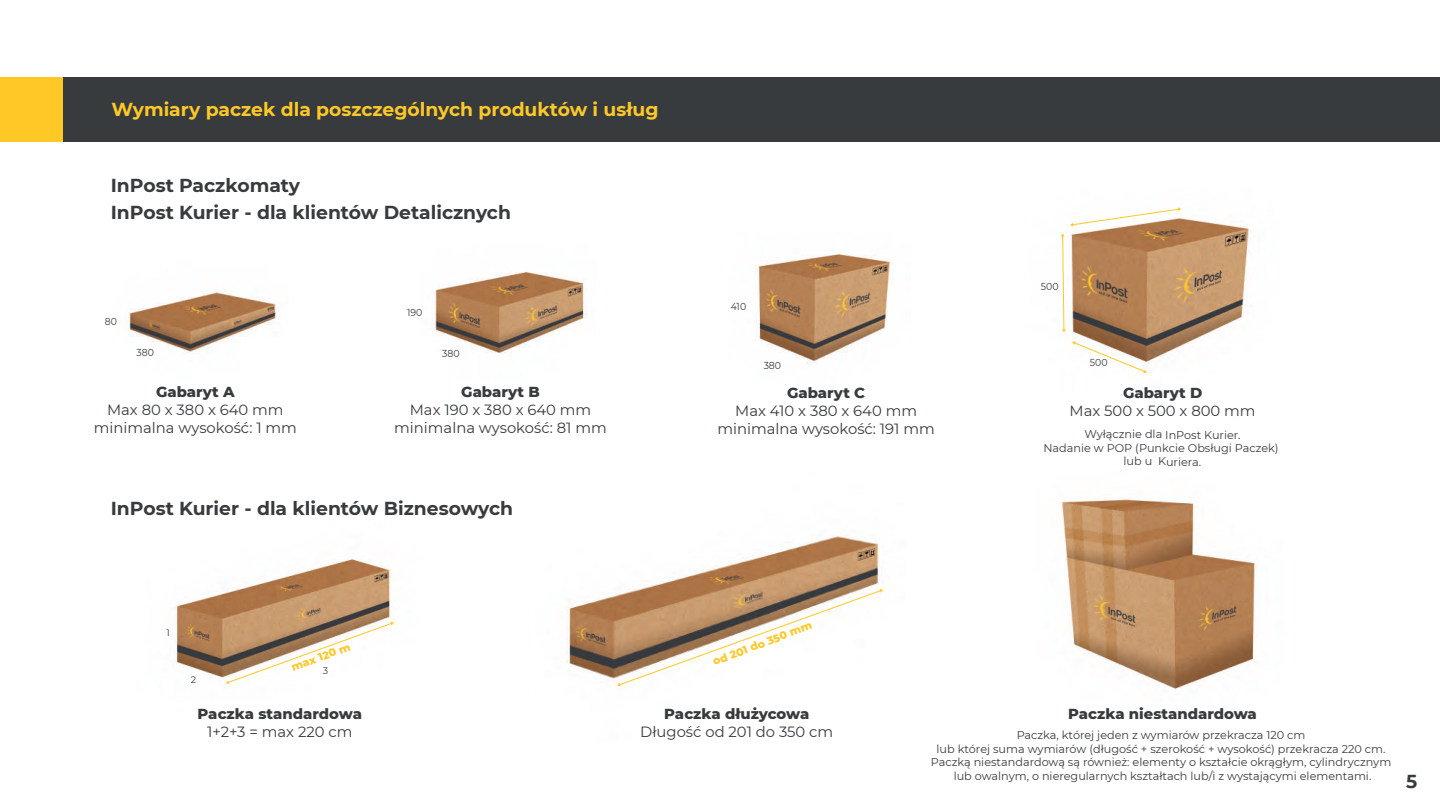
<style>
.page{position:relative;width:1440px;height:810px;background:#fff}
.page>*{position:absolute;margin:0;border:0;box-sizing:border-box;transform-origin:0 0}
.t1{font:700 18.75px/27.5px "Montserrat";color:#373b3d}
.t2{font:700 18.75px "Montserrat";color:#fec827}
.t3{font:14.77px/17.8px "Montserrat";color:#373b3d;text-align:center}
.t4{font:800 14.77px "Montserrat";color:#373b3d}
.t5{font:11.25px/13.5px "Montserrat";color:#373b3d;text-align:center}
.t6{font:800 11.02px "Montserrat";color:#fec827}
.t7{font:10.05px "Montserrat";color:#373b3d;scale:.93 1}
.t8{font:9.45px "Montserrat";color:#373b3d}
</style>
<div class="page">
<img style="left:1061px;top:498px;width:194px;height:192px">
<img style="left:176px;top:558px;width:215px;height:126px">
<svg style="left:226px;top:622px;width:168px;height:62px"></svg>
<img style="left:566px;top:536px;width:318px;height:151px">
<svg style="left:617px;top:589px;width:266px;height:97px"></svg>
<img style="left:1063px;top:208px;width:186px;height:155px">
<svg style="left:1070px;top:207px;width:111px;height:20px"></svg>
<svg style="left:1061px;top:233px;width:5px;height:99px"></svg>
<svg style="left:1072px;top:341px;width:75px;height:32px"></svg>
<div style="left:63px;top:77px;width:1376px;height:64px;background:#373b3d"></div>
<div style="left:0;top:77px;width:63px;height:64px;background:#fec827"></div>
<img style="left:432px;top:272px;width:155px;height:81px">
<img style="left:756px;top:254px;width:134px;height:110px">
<img style="left:126px;top:291px;width:153px;height:63px">
<h1 class="t2" style="left:111px;top:95px;width:549px">Wymiary paczek dla poszczególnych produktów i usług</h1>
<h1 class="t1" style="left:111px;top:171px;width:402px">InPost Paczkomaty<br>InPost Kurier - dla klientów Detalicznych</h1>
<p class="t7" style="left:105px;top:314px;width:15px">80</p>
<p class="t7" style="left:137px;top:346px;width:20px">380</p>
<h2 class="t4" style="left:156px;top:381px;width:80px">Gabaryt A</h2>
<h2 class="t3" style="left:94px;top:400px;width:205px">Max 80 x 380 x 640 mm minimalna wysokość: 1 mm</h2>
<p class="t7" style="left:407px;top:305px;width:18px">190</p>
<p class="t7" style="left:442px;top:346px;width:20px">380</p>
<h2 class="t4" style="left:461px;top:381px;width:80px">Gabaryt B</h2>
<h2 class="t3" style="left:394px;top:400px;width:214px">Max 190 x 380 x 640 mm minimalna wysokość: 81 mm</h2>
<h1 class="t1" style="left:111px;top:494px;width:404px">InPost Kurier - dla klientów Biznesowych</h1>
<p class="t7" style="left:731px;top:299px;width:18px">410</p>
<p class="t7" style="left:764px;top:358px;width:20px">380</p>
<h2 class="t4" style="left:787px;top:382px;width:80px">Gabaryt C</h2>
<h2 class="t3" style="left:717px;top:401px;width:219px">Max 410 x 380 x 640 mm minimalna wysokość: 191 mm</h2>
<p class="t7" style="left:1041px;top:279px;width:21px">500</p>
<p class="t7" style="left:1090px;top:356px;width:21px">500</p>
<h2 class="t4" style="left:1123px;top:382px;width:81px">Gabaryt D</h2>
<h2 class="t3" style="left:1070px;top:401px;width:188px">Max 500 x 500 x 800 mm</h2>
<p class="t5" style="left:1043px;top:427px;width:237px">Wyłącznie dla InPost Kurier.<br>Nadanie w POP (Punkcie Obsługi Paczek) lub u Kuriera.</p>
<p class="t8" style="left:166px;top:627px;width:5px">1</p>
<p class="t8" style="left:191px;top:673px;width:7px">2</p>
<p class="t6" style="left:289px;top:660px;width:63px;rotate:-20deg">max 120 m</p>
<p class="t8" style="left:323px;top:664px;width:7px">3</p>
<h2 class="t4" style="left:198px;top:703px;width:166px">Paczka standardowa</h2>
<h2 class="t3" style="left:207px;top:722px;width:147px">1+2+3 = max 220 cm</h2>
<p class="t6" style="left:710px;top:654px;width:107px;rotate:-21deg">od 201 do 350 mm</p>
<h2 class="t4" style="left:664px;top:703px;width:147px">Paczka dłużycowa</h2>
<h2 class="t3" style="left:640px;top:722px;width:195px">Długość od 201 do 350 cm</h2>
<h2 class="t4" style="left:1068px;top:703px;width:190px">Paczka niestandardowa</h2>
<p class="t5" style="left:931px;top:728px;width:462px">Paczka, której jeden z wymiarów przekracza 120 cm<br>lub której suma wymiarów (długość + szerokość + wysokość) przekracza 220 cm.<br>Paczką niestandardową są również: elementy o kształcie okrągłym, cylindrycznym lub owalnym, o nieregularnych kształtach lub/i z wystającymi elementami.</p>
<h1 class="t1" style="left:1406px;top:766px;width:13px">5</h1>
</div>
